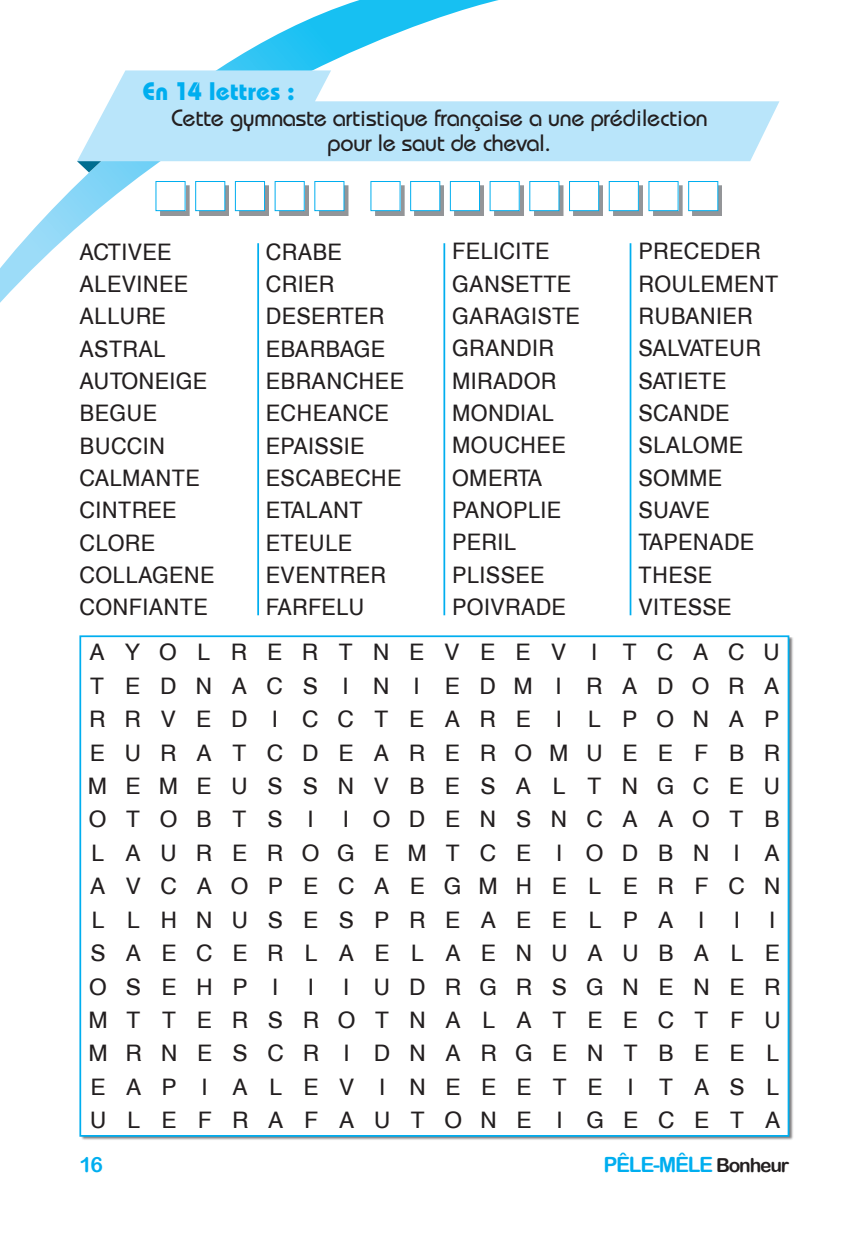
<style>
.page{position:relative;width:844px;height:1241px;background:#fff}
.page>*{position:absolute;margin:0;border:0;box-sizing:border-box;transform-origin:0 0}
.t1{font:700 25.38px "Bauhaus Std";color:#00aeef}
.t2{font:500 23.62px/25.4px "Bauhaus Std";letter-spacing:-.01em;color:#231f20;text-align:center}
.t3{font:22.75px/32.4px "AT Triumvirate";letter-spacing:.015em;color:#231f20;scale:.95 1}
.t4{font:22.75px/33.4px "AT Triumvirate";letter-spacing:.015em;color:#231f20;text-align:justify}
.t5{font:22.75px/33.4px "AT Triumvirate";letter-spacing:.885em;color:#231f20}
.t6{font:21px "Arial Rounded MT Bold";letter-spacing:-.06em;color:#00aeef}
.s1{font-size:19.25px;color:#231f20}
</style>
<div class="page">
<svg style="left:0;top:0;width:498px;height:303px"></svg>
<svg style="left:77px;top:161px;width:32px;height:11px"></svg>
<svg style="left:77px;top:70px;width:702px;height:91px;fill:#b9e5fa"></svg>
<hr style="left:257px;top:243px;width:2px;height:372px;background:#00aeef">
<hr style="left:443px;top:243px;width:2px;height:372px;background:#00aeef">
<hr style="left:629px;top:243px;width:2px;height:372px;background:#00aeef">
<svg style="left:160px;top:185px;width:29px;height:30px"></svg>
<div style="left:156px;top:181px;width:29px;height:30px;background:#fff"></div>
<div style="left:156px;top:181px;width:29px;height:30px;border:1px solid #00aeef"></div>
<svg style="left:199px;top:185px;width:30px;height:30px"></svg>
<div style="left:196px;top:181px;width:29px;height:30px;background:#fff"></div>
<div style="left:195px;top:181px;width:30px;height:30px;border:1px solid #00aeef"></div>
<div style="left:239px;top:185px;width:30px;height:30px;background:linear-gradient(to right,#86979f,#8c969c)"></div>
<div style="left:235px;top:181px;width:29px;height:30px;background:#fff"></div>
<div style="left:235px;top:181px;width:30px;height:30px;border:1px solid #00aeef"></div>
<svg style="left:279px;top:185px;width:30px;height:30px"></svg>
<div style="left:275px;top:181px;width:29px;height:30px;background:#fff"></div>
<div style="left:275px;top:181px;width:29px;height:30px;border:1px solid #00aeef"></div>
<svg style="left:318px;top:185px;width:30px;height:30px"></svg>
<div style="left:315px;top:181px;width:29px;height:30px;background:#fff"></div>
<div style="left:314px;top:181px;width:30px;height:30px;border:1px solid #00aeef"></div>
<svg style="left:374px;top:185px;width:30px;height:30px"></svg>
<div style="left:371px;top:181px;width:29px;height:30px;background:#fff"></div>
<div style="left:370px;top:181px;width:30px;height:30px;border:1px solid #00aeef"></div>
<svg style="left:414px;top:185px;width:30px;height:30px"></svg>
<div style="left:410px;top:181px;width:29px;height:30px;background:#fff"></div>
<div style="left:410px;top:181px;width:30px;height:30px;border:1px solid #00aeef"></div>
<svg style="left:454px;top:185px;width:30px;height:30px"></svg>
<div style="left:450px;top:181px;width:29px;height:30px;background:#fff"></div>
<div style="left:450px;top:181px;width:29px;height:30px;border:1px solid #00aeef"></div>
<svg style="left:494px;top:185px;width:29px;height:30px"></svg>
<div style="left:490px;top:181px;width:29px;height:30px;background:#fff"></div>
<div style="left:489px;top:181px;width:30px;height:30px;border:1px solid #00aeef"></div>
<svg style="left:533px;top:185px;width:30px;height:30px"></svg>
<div style="left:529px;top:181px;width:29px;height:30px;background:#fff"></div>
<div style="left:529px;top:181px;width:30px;height:30px;border:1px solid #00aeef"></div>
<div style="left:573px;top:185px;width:30px;height:30px;background:linear-gradient(to bottom,#8597a0,#88979e)"></div>
<div style="left:569px;top:181px;width:29px;height:30px;background:#fff"></div>
<div style="left:569px;top:181px;width:29px;height:30px;border:1px solid #00aeef"></div>
<svg style="left:613px;top:185px;width:29px;height:30px"></svg>
<div style="left:609px;top:181px;width:29px;height:30px;background:#fff"></div>
<div style="left:608px;top:181px;width:30px;height:30px;border:1px solid #00aeef"></div>
<svg style="left:652px;top:185px;width:30px;height:30px"></svg>
<div style="left:648px;top:181px;width:30px;height:30px;background:#fff"></div>
<div style="left:648px;top:181px;width:30px;height:30px;border:1px solid #00aeef"></div>
<svg style="left:692px;top:185px;width:30px;height:30px"></svg>
<div style="left:688px;top:181px;width:29px;height:30px;background:#fff"></div>
<div style="left:688px;top:181px;width:30px;height:30px;border:1px solid #00aeef"></div>
<div style="left:79px;top:635px;width:710px;height:501px;border:2px solid #00aeef"></div>
<p class="t1" style="left:142px;top:75px;width:154px">En 14 lettres :</p>
<p class="t2" style="left:171px;top:105px;width:538px">Cette gymnaste artistique française a une prédilection pour le saut de cheval.</p>
<p class="t3" style="left:80px;top:235px;width:144px">ACTIVEE<br>ALEVINEE<br>ALLURE<br>ASTRAL<br>AUTONEIGE<br>BEGUE<br>BUCCIN<br>CALMANTE<br>CINTREE<br>CLORE<br>COLLAGENE<br>CONFIANTE</p>
<p class="t3" style="left:266px;top:234px;width:147px">CRABE<br>CRIER<br>DESERTER<br>EBARBAGE<br>EBRANCHEE<br>ECHEANCE<br>EPAISSIE<br>ESCABECHE<br>ETALANT<br>ETEULE<br>EVENTRER<br>FARFELU</p>
<p class="t3" style="left:452px;top:234px;width:136px">FELICITE<br>GANSETTE<br>GARAGISTE<br>GRANDIR<br>MIRADOR<br>MONDIAL<br>MOUCHEE<br>OMERTA<br>PANOPLIE<br>PERIL<br>PLISSEE<br>POIVRADE</p>
<p class="t3" style="left:638px;top:234px;width:149px">PRECEDER<br>ROULEMENT<br>RUBANIER<br>SALVATEUR<br>SATIETE<br>SCANDE<br>SLALOME<br>SOMME<br>SUAVE<br>TAPENADE<br>THESE<br>VITESSE</p>
<p class="t4" style="left:88px;top:634px;width:694px">AYOLRERTNEVEEV I TCACU TEDNACS I N I EDM I RADORA RRVED I CCTEARE I LPONAP EURATCDEAREROMUEEFBR MEMEUSSNVBESAL TNGCEU OTOBTS I</p>
<p class="t4" style="left:90px;top:801px;width:692px;text-indent:253px">I ODENSNCAAOTB LAUREROGEMTCE I ODBN I A AVCAOPECAEGMHELERFCN LLHNUSESPREAEELPA I</p>
<p class="t5" style="left:89px;top:902px;width:692px;text-indent:680px">I<br>SAECERLAELAENUAUBALE<br>OSEHP I</p>
<p class="t4" style="left:733px;top:902px;width:8px">I</p>
<p class="t4" style="left:88px;top:968px;width:694px;text-indent:255px">I UDRGRSGNENER MTTERSROTNALATEECTFU MRNESCR I DNARGENTBEEL EAP I ALEV I NEEETE I TASL ULEFRAFAUTONE I GECETA</p>
<p class="t4" style="left:308px;top:968px;width:8px">I</p>
<p class="t6" style="left:79px;top:1151px;width:25px">16</p>
<p class="t6" style="left:603px;top:1151px;width:187px">PÊLE-MÊLE <span class="s1">Bonheur</span></p>
</div>
